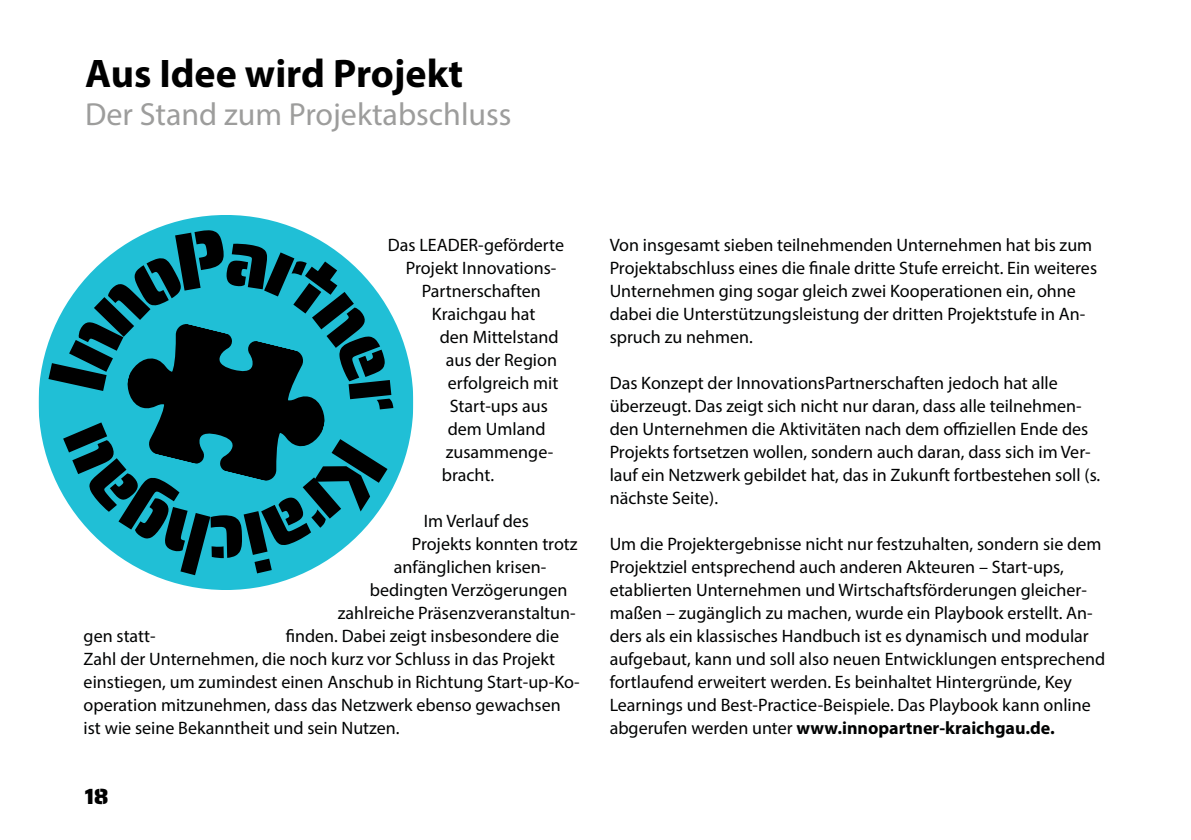
<style>
.page{position:relative;width:1191px;height:840px;background:#fff}
.page>*{position:absolute;margin:0;border:0;box-sizing:border-box;transform-origin:0 0}
.t1{font:700 40px "Myriad Pro";color:#000}
.t2{font:32px "Myriad Pro";color:#9d9d9c}
.t3{font:22px "Saira Stencil One";color:#000}
.t4{font:18px/23px "Myriad Pro";color:#010202}
.s1{font-weight:700}
</style>
<div class="page">
<div style="left:39px;top:215px;width:374px;height:374px;background:#20bfd6;border-radius:50%"></div>
<svg style="left:48px;top:230px;width:345px;height:345px"></svg>
<p class="t1" style="left:85px;top:47px;width:379px">Aus Idee wird Projekt</p>
<p class="t2" style="left:85px;top:95px;width:428px">Der Stand zum Projektabschluss</p>
<p class="t4" style="left:388px;top:233px;width:178px">Das LEADER-geförderte</p>
<p class="t4" style="left:406px;top:256px;width:152px">Projekt Innovations-</p>
<p class="t4" style="left:422px;top:279px;width:121px">Partnerschaften</p>
<p class="t4" style="left:432px;top:302px;width:105px">Kraichgau hat</p>
<p class="t4" style="left:440px;top:325px;width:120px">den Mittelstand</p>
<p class="t4" style="left:446px;top:348px;width:113px">aus der Region</p>
<p class="t4" style="left:448px;top:371px;width:112px">erfolgreich mit</p>
<p class="t4" style="left:450px;top:394px;width:99px">Start-ups aus</p>
<p class="t4" style="left:448px;top:417px;width:99px">dem Umland</p>
<p class="t4" style="left:446px;top:440px;width:109px">zusammenge-</p>
<p class="t4" style="left:442px;top:463px;width:54px">bracht.</p>
<p class="t4" style="left:424px;top:509px;width:107px">Im Verlauf des</p>
<p class="t4" style="left:412px;top:532px;width:167px">Projekts konnten trotz</p>
<p class="t4" style="left:394px;top:555px;width:154px">anfänglichen krisen-</p>
<p class="t4" style="left:370px;top:578px;width:199px">bedingten Verzögerungen</p>
<p class="t4" style="left:338px;top:601px;width:239px">zahlreiche Präsenzveranstaltun-</p>
<p class="t4" style="left:84px;top:624px;width:498px;text-indent:202px">finden. Dabei zeigt insbesondere die Zahl der Unternehmen, die noch kurz vor Schluss in das Projekt einstiegen, um zumindest einen Anschub in Richtung Start-up-Ko&shy;operation mitzunehmen, dass das Netzwerk ebenso gewachsen ist wie seine Bekanntheit und sein Nutzen.</p>
<p class="t4" style="left:84px;top:624px;width:73px">gen statt-</p>
<p class="t3" style="left:85px;top:778px;width:25px">18</p>
<p class="t4" style="left:609px;top:233px;width:489px">Von insgesamt sieben teilnehmenden Unternehmen hat bis zum Projektabschluss eines die finale dritte Stufe erreicht. Ein weiteres Unternehmen ging sogar gleich zwei Kooperationen ein, ohne dabei die Unterstützungsleistung der dritten Projektstufe in An&shy;spruch zu nehmen.</p>
<p class="t4" style="left:609px;top:371px;width:492px">Das Konzept der InnovationsPartnerschaften jedoch hat alle überzeugt. Das zeigt sich nicht nur daran, dass alle teilnehmen&shy;den Unternehmen die Aktivitäten nach dem offiziellen Ende des Projekts fortsetzen wollen, sondern auch daran, dass sich im Ver&shy;lauf ein Netzwerk gebildet hat, das in Zukunft fortbestehen soll (s. nächste Seite).</p>
<p class="t4" style="left:609px;top:532px;width:497px">Um die Projektergebnisse nicht nur festzuhalten, sondern sie dem Projektziel entsprechend auch anderen Akteuren – Start-ups, etablierten Unternehmen und Wirtschaftsförderungen gleicher&shy;maßen – zugänglich zu machen, wurde ein Playbook erstellt. An&shy;ders als ein klassisches Handbuch ist es dynamisch und modular aufgebaut, kann und soll also neuen Entwicklungen entsprechend fortlaufend erweitert werden. Es beinhaltet Hintergründe, Key Learnings und Best-Practice-Beispiele. Das Playbook kann online abgerufen werden unter <span class="s1">www.innopartner-kraichgau.de.</span></p>
</div>
